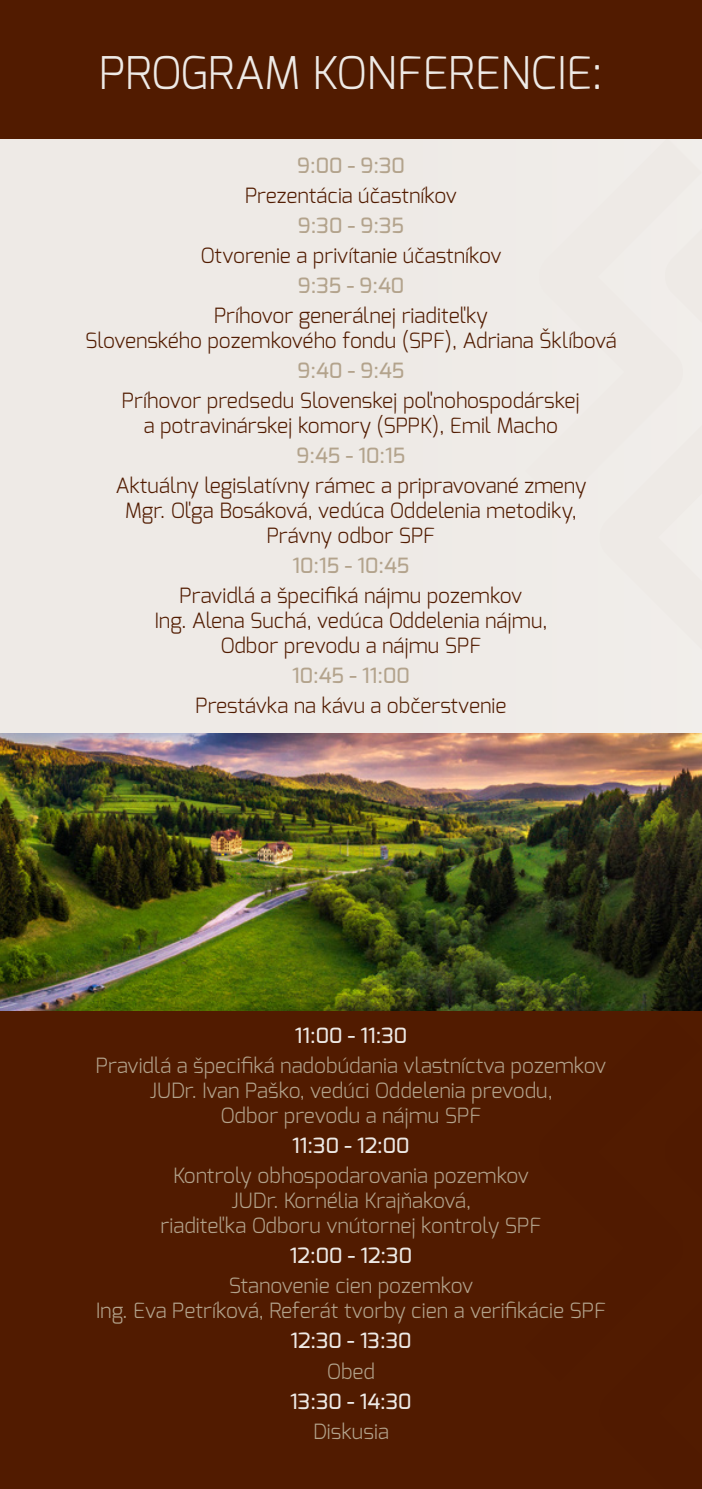
<style>
.page{position:relative;width:702px;height:1489px;background:#fff}
.page>*{position:absolute;margin:0;border:0;box-sizing:border-box;transform-origin:0 0}
.t1{font:300 45px "Exo";color:#eeeae6}
.t2{font:300 21px/25px "Exo";color:#511b00;text-align:center}
.t3{font:300 21px/25px "Exo";color:#b3a38c;text-align:center}
.t4{font:500 21px "Exo";color:#b3a38c}
.t5{font:500 21px "Exo";color:#eeeae6}
</style>
<div class="page">
<div style="left:0;top:0;width:702px;height:1488px;background:#eeeae6"></div>
<div style="left:0;top:1001px;width:702px;height:487px;background:#511b00"></div>
<div style="left:0;top:0;width:702px;height:138px;background:#511b00"></div>
<img style="left:0;top:733px;width:702px;height:277px">
<h1 class="t1" style="left:99px;top:44px;width:505px">PROGRAM KONFERENCIE:</h1>
<p class="t4" style="left:297px;top:152px;width:109px">9:00 - 9:30</p>
<p class="t2" style="left:245px;top:183px;width:213px">Prezentácia účastníkov</p>
<p class="t4" style="left:298px;top:212px;width:108px">9:30 - 9:35</p>
<p class="t2" style="left:200px;top:243px;width:302px">Otvorenie a privítanie účastníkov</p>
<p class="t4" style="left:298px;top:272px;width:108px">9:35 - 9:40</p>
<p class="t2" style="left:85px;top:303px;width:533px">Príhovor generálnej riaditeľky<br>Slovenského pozemkového fondu (SPF), Adriana Šklíbová</p>
<p class="t4" style="left:297px;top:357px;width:108px">9:40 - 9:45</p>
<p class="t2" style="left:122px;top:388px;width:459px">Príhovor predsedu Slovenskej poľnohospodárskej a potravinárskej komory (SPPK), Emil Macho</p>
<p class="t4" style="left:296px;top:442px;width:110px">9:45 - 10:15</p>
<p class="t2" style="left:115px;top:473px;width:472px">Aktuálny legislatívny rámec a pripravované zmeny<br>Mgr. Oľga Bosáková, vedúca Oddelenia metodiky,<br>Právny odbor SPF</p>
<p class="t4" style="left:292px;top:552px;width:118px">10:15 - 10:45</p>
<p class="t2" style="left:154px;top:583px;width:394px">Pravidlá a špecifiká nájmu pozemkov<br>Ing. Alena Suchá, vedúca Oddelenia nájmu,<br>Odbor prevodu a nájmu SPF</p>
<p class="t4" style="left:292px;top:662px;width:119px">10:45 - 11:00</p>
<p class="t2" style="left:195px;top:693px;width:312px">Prestávka na kávu a občerstvenie</p>
<p class="t5" style="left:295px;top:1022px;width:114px">11:00 - 11:30</p>
<p class="t3" style="left:96px;top:1053px;width:511px">Pravidlá a špecifiká nadobúdania vlastníctva pozemkov<br>JUDr. Ivan Paško, vedúci Oddelenia prevodu,<br>Odbor prevodu a nájmu SPF</p>
<p class="t5" style="left:292px;top:1132px;width:119px">11:30 - 12:00</p>
<p class="t3" style="left:160px;top:1163px;width:382px">Kontroly obhospodarovania pozemkov<br>JUDr. Kornélia Krajňaková,<br>riaditeľka Odboru vnútornej kontroly SPF</p>
<p class="t5" style="left:290px;top:1242px;width:124px">12:00 - 12:30</p>
<p class="t3" style="left:96px;top:1273px;width:511px">Stanovenie cien pozemkov<br>Ing. Eva Petríková, Referát tvorby cien a verifikácie SPF</p>
<p class="t5" style="left:290px;top:1327px;width:123px">12:30 - 13:30</p>
<p class="t3" style="left:327px;top:1358px;width:50px">Obed</p>
<p class="t5" style="left:290px;top:1387px;width:123px">13:30 - 14:30</p>
<p class="t3" style="left:313px;top:1418px;width:77px">Diskusia</p>
</div>
